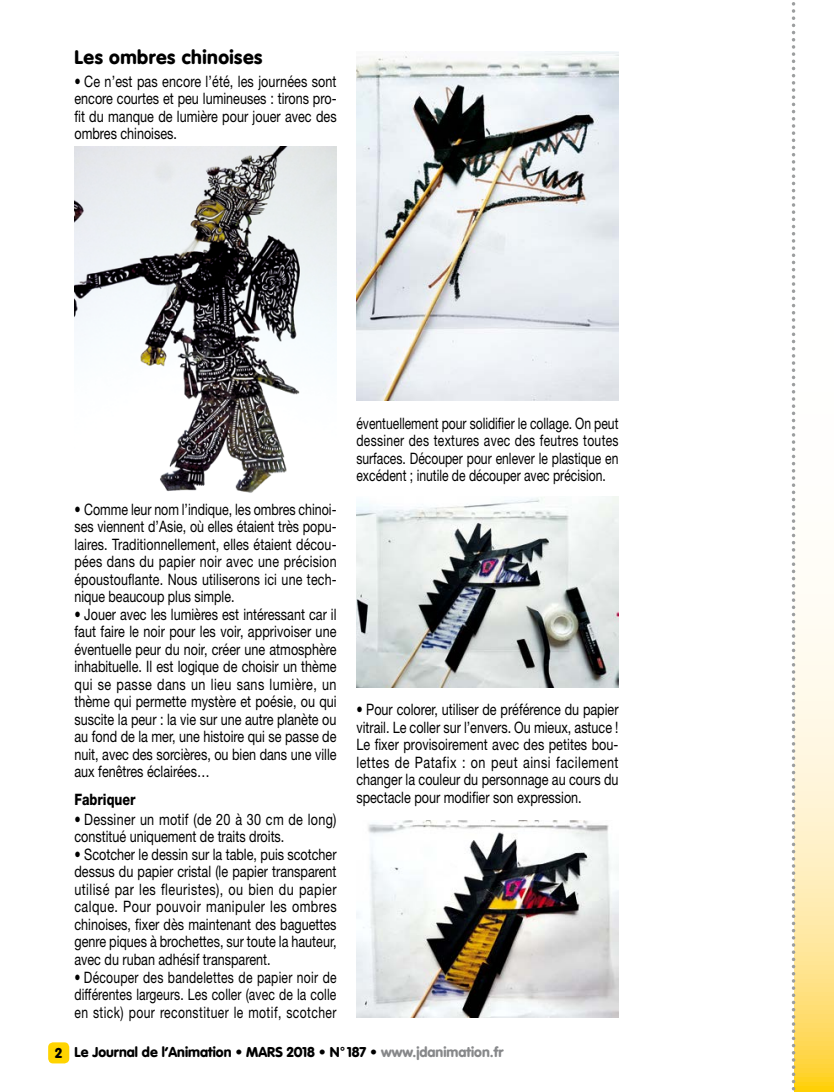
<style>
.page{position:relative;width:834px;height:1092px;background:#fff}
.page>*{position:absolute;margin:0;border:0;box-sizing:border-box;transform-origin:0 0}
.t1{font:900 19.25px "VAG Rounded";letter-spacing:.025em;color:#000}
.t2{font:15.75px/17.5px "Helvetica Neue";color:#000;text-align:justify;scale:.8 1}
.t3{font:15.75px/17.5px "Helvetica Neue";color:#000;text-align:justify;scale:.77 1}
.t4{font:15.75px/17.5px "Helvetica Neue";color:#000;text-align:justify;scale:.79 1}
.t5{font:800 15.75px "Helvetica Neue";color:#000;scale:.8 1}
.t6{font:900 14px "VAG Rounded";color:#000}
.s1{color:#87888a}
</style>
<div class="page">
<svg style="left:795px;top:3px;width:38px;height:1088px"></svg>
<svg style="left:791px;top:2px;width:4px;height:1090px"></svg>
<div style="left:48px;top:1042px;width:21px;height:21px;background:#ffd400;border-radius:5px"></div>
<img style="left:74px;top:146px;width:262px;height:347px">
<img style="left:356px;top:51px;width:262px;height:349px">
<img style="left:356px;top:496px;width:262px;height:191px">
<img style="left:356px;top:820px;width:262px;height:197px">
<p class="t1" style="left:74px;top:46px;width:189px">Les ombres chinoises</p>
<p class="t2" style="left:74px;top:72px;width:329px">• Ce n’est pas encore l’été, les journées sont encore courtes et peu lumineuses : tirons pro&shy;fit du manque de lumière pour jouer avec des ombres chinoises.</p>
<p class="t4" style="left:74px;top:500px;width:333px">• Comme leur nom l’indique, les ombres chinoi&shy;ses viennent d’Asie, où elles étaient très popu&shy;laires. Traditionnellement, elles étaient décou&shy;pées dans du papier noir avec une précision époustouflante. Nous utiliserons ici une tech&shy;nique beaucoup plus simple.</p>
<p class="t2" style="left:74px;top:605px;width:329px">• Jouer avec les lumières est intéressant car il faut faire le noir pour les voir, apprivoiser une éventuelle peur du noir, créer une atmosphère inhabituelle. Il est logique de choisir un thème qui se passe dans un lieu sans lumière, un thème qui permette mystère et poésie, ou qui suscite la peur : la vie sur une autre planète ou au fond de la mer, une histoire qui se passe de nuit, avec des sorcières, ou bien dans une ville aux fenêtres éclairées…</p>
<p class="t5" style="left:74px;top:789px;width:78px">Fabriquer</p>
<p class="t2" style="left:74px;top:810px;width:329px">• Dessiner un motif (de 20 à 30 cm de long) constitué uniquement de traits droits.</p>
<p class="t2" style="left:74px;top:845px;width:329px">• Scotcher le dessin sur la table, puis scotcher dessus du papier cristal (le papier transparent utilisé par les fleuristes), ou bien du papier calque. Pour pouvoir manipuler les ombres chinoises, fixer dès maintenant des baguettes genre piques à brochettes, sur toute la hauteur, avec du ruban adhésif transparent.</p>
<p class="t3" style="left:74px;top:967px;width:342px">• Découper des bandelettes de papier noir de différentes largeurs. Les coller (avec de la colle en stick) pour reconstituer le motif, scotcher</p>
<p class="t3" style="left:356px;top:414px;width:342px">éventuellement pour solidifier le collage. On peut dessiner des textures avec des feutres toutes surfaces. Découper pour enlever le plastique en excédent ; inutile de découper avec précision.</p>
<p class="t2" style="left:356px;top:700px;width:329px">• Pour colorer, utiliser de préférence du papier vitrail. Le coller sur l’envers. Ou mieux, astuce !<br>Le fixer provisoirement avec des petites bou&shy;lettes de Patafix : on peut ainsi facilement changer la couleur du personnage au cours du spectacle pour modifier son expression.</p>
<p class="t6" style="left:55px;top:1043px;width:449px">2 Le Journal de l’Animation • MARS 2018 • N° 187 • <span class="s1">www.jdanimation.fr</span></p>
</div>
